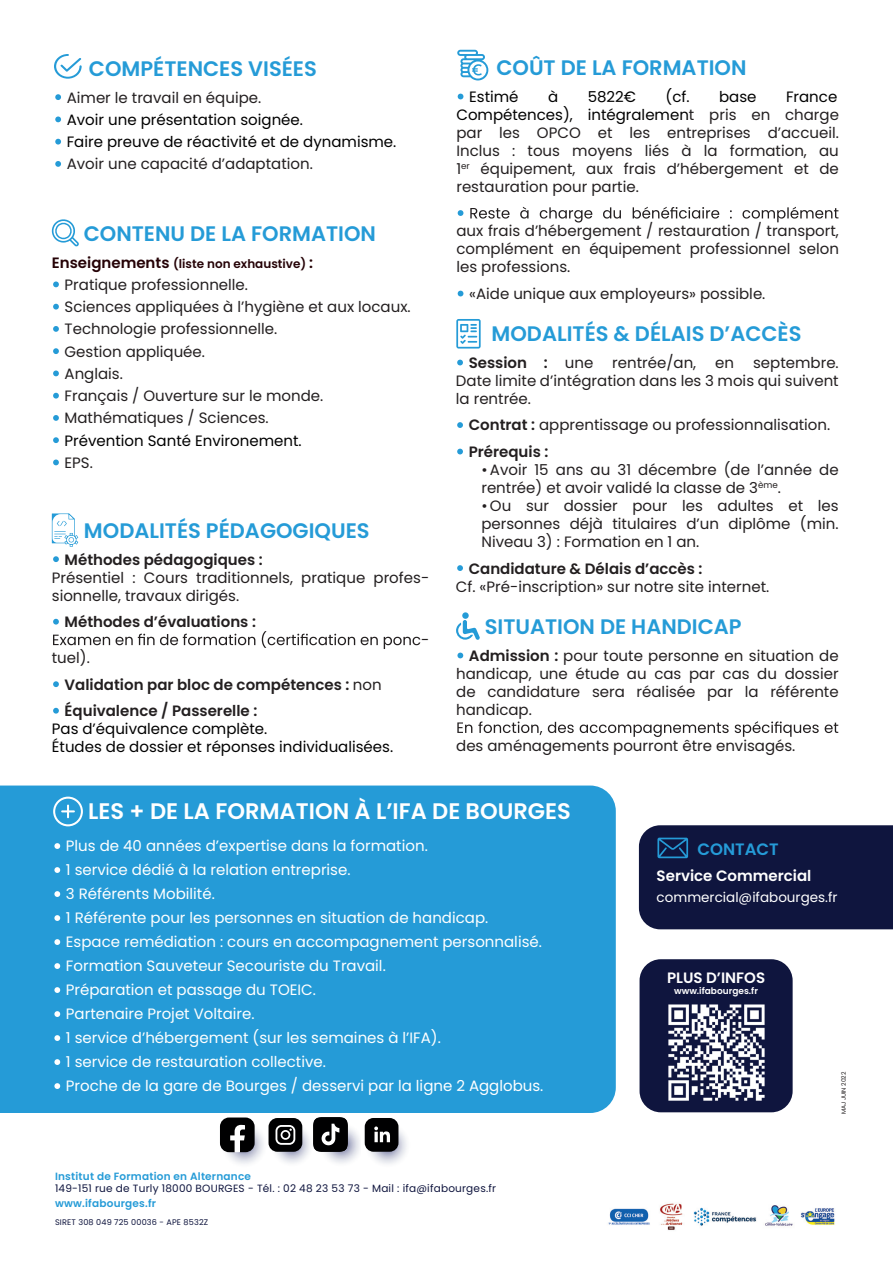
<style>
.page{position:relative;width:893px;height:1263px;background:#fff}
.page>*{position:absolute;margin:0;border:0;box-sizing:border-box;transform-origin:0 0}
.t1{font:600 22.5px "Poppins";color:#fff}
.t2{font:600 21px "Poppins";color:#259bd7}
.t3{font:600 16.5px "Poppins";color:#259bd7}
.t4{font:15px/18px "Poppins";color:#231f20;text-align:justify}
.t5{font:15px/24px "Poppins";color:#fff}
.t6{font:15px/22.2px "Poppins";color:#000001}
.t7{font:600 15px/26.5px "Poppins";color:#231f20}
.t8{font:600 15px "Poppins";color:#fff}
.t9{font:13.5px "Poppins";color:#fff}
.t10{font:600 12px "Poppins";color:#250206}
.t11{font:10.5px "Poppins";letter-spacing:.02em;color:#0f153e}
.t12{font:600 10.5px "Poppins";letter-spacing:.02em;color:#259bd7}
.t13{font:600 9px "Poppins";color:#fff}
.t14{font:8.1px "Poppins";letter-spacing:.02em;color:#0f153e}
.t15{font:6px "Poppins";color:#231f20}
.s1{font-size:15px}
.s2{font-weight:400}
.s3{color:#000001}
.s4{font-weight:600}
</style>
<div class="page">
<svg style="left:51px;top:219px;width:28px;height:27px"></svg>
<svg style="left:53px;top:281px;width:6px;height:6px"></svg>
<svg style="left:53px;top:304px;width:6px;height:6px"></svg>
<svg style="left:53px;top:326px;width:6px;height:6px"></svg>
<svg style="left:53px;top:348px;width:6px;height:6px"></svg>
<svg style="left:53px;top:370px;width:6px;height:6px"></svg>
<svg style="left:53px;top:393px;width:6px;height:6px"></svg>
<svg style="left:53px;top:415px;width:6px;height:6px"></svg>
<svg style="left:53px;top:437px;width:6px;height:6px"></svg>
<svg style="left:53px;top:459px;width:6px;height:6px"></svg>
<svg style="left:458px;top:94px;width:5px;height:5px"></svg>
<svg style="left:458px;top:210px;width:5px;height:6px"></svg>
<svg style="left:470px;top:207px;width:368px;height:15px"></svg>
<svg style="left:458px;top:291px;width:5px;height:5px"></svg>
<svg style="left:457px;top:50px;width:31px;height:30px"></svg>
<svg style="left:55px;top:94px;width:6px;height:6px"></svg>
<svg style="left:55px;top:116px;width:6px;height:6px"></svg>
<svg style="left:55px;top:139px;width:6px;height:6px"></svg>
<svg style="left:55px;top:161px;width:6px;height:6px"></svg>
<svg style="left:54px;top:54px;width:28px;height:25px"></svg>
<svg style="left:457px;top:653px;width:6px;height:5px"></svg>
<svg style="left:457px;top:721px;width:381px;height:16px"></svg>
<svg style="left:462px;top:612px;width:7px;height:7px"></svg>
<svg style="left:456px;top:620px;width:24px;height:20px"></svg>
<svg style="left:53px;top:556px;width:6px;height:6px"></svg>
<svg style="left:53px;top:619px;width:6px;height:6px"></svg>
<svg style="left:53px;top:631px;width:367px;height:18px"></svg>
<svg style="left:53px;top:681px;width:6px;height:6px"></svg>
<svg style="left:53px;top:708px;width:6px;height:6px"></svg>
<svg style="left:52px;top:513px;width:26px;height:34px"></svg>
<svg style="left:457px;top:360px;width:6px;height:5px"></svg>
<svg style="left:457px;top:422px;width:6px;height:6px"></svg>
<svg style="left:457px;top:449px;width:6px;height:5px"></svg>
<svg style="left:457px;top:565px;width:6px;height:6px"></svg>
<svg style="left:456px;top:319px;width:25px;height:30px"></svg>
<div style="left:639px;top:959px;width:154px;height:153px;background:#0f153e;border-radius:21px"></div>
<div style="left:639px;top:825px;width:254px;height:104px;background:#0f153e"></div>
<div style="left:0;top:785px;width:616px;height:328px;background:#259bd7"></div>
<svg style="left:53px;top:797px;width:30px;height:29px"></svg>
<svg style="left:54px;top:843px;width:6px;height:6px"></svg>
<svg style="left:54px;top:867px;width:6px;height:6px"></svg>
<svg style="left:54px;top:891px;width:6px;height:6px"></svg>
<svg style="left:54px;top:915px;width:6px;height:6px"></svg>
<svg style="left:54px;top:939px;width:6px;height:6px"></svg>
<svg style="left:54px;top:963px;width:6px;height:6px"></svg>
<svg style="left:54px;top:987px;width:6px;height:6px"></svg>
<svg style="left:54px;top:1011px;width:6px;height:6px"></svg>
<svg style="left:54px;top:1035px;width:6px;height:6px"></svg>
<svg style="left:54px;top:1059px;width:6px;height:6px"></svg>
<svg style="left:54px;top:1083px;width:6px;height:6px"></svg>
<img style="left:608px;top:1203px;width:227px;height:27px">
<img style="left:668px;top:1004px;width:97px;height:97px">
<img style="left:227px;top:1129px;width:37px;height:35px">
<svg style="left:220px;top:1117px;width:35px;height:35px"></svg>
<img style="left:268px;top:1119px;width:92px;height:44px">
<div style="left:269px;top:1118px;width:33px;height:34px;background:#000001;border-radius:9px"></div>
<svg style="left:276px;top:1125px;width:19px;height:20px"></svg>
<img style="left:364px;top:1119px;width:43px;height:45px">
<div style="left:365px;top:1118px;width:33px;height:34px;background:#000001;border-radius:9px"></div>
<svg style="left:374px;top:1126px;width:16px;height:16px"></svg>
<img style="left:314px;top:1118px;width:34px;height:34px">
<h2 class="t2" style="left:89px;top:57px;width:229px">COMPÉTENCES VISÉES</h2>
<p class="t4" style="left:67px;top:88px;width:196px">Aimer le travail en équipe.</p>
<p class="t6" style="left:67px;top:109px;width:331px">Avoir une présentation soignée.<br>Faire preuve de réactivité et de dynamisme.</p>
<p class="t4" style="left:67px;top:155px;width:248px">Avoir une capacité d’adaptation.</p>
<h2 class="t2" style="left:84px;top:221px;width:294px">CONTENU DE LA FORMATION</h2>
<p class="t10" style="left:52px;top:256px;width:263px"><span class="s1">Enseignements</span> (liste non exhaustive) <span class="s1">:</span></p>
<p class="t4" style="left:65px;top:274px;width:348px;line-height:22.2px;text-align:left">Pratique professionnelle.<br>Sciences appliquées à l’hygiène et aux locaux.<br>Technologie professionnelle.<br>Gestion appliquée.<br>Anglais.<br>Français / Ouverture sur le monde.<br>Mathématiques / Sciences.</p>
<p class="t6" style="left:65px;top:429px;width:239px">Prévention Santé Environement.</p>
<p class="t4" style="left:65px;top:454px;width:30px">EPS.</p>
<h2 class="t2" style="left:84px;top:518px;width:287px">MODALITÉS PÉDAGOGIQUES</h2>
<p class="t7" style="left:65px;top:546px;width:200px">Méthodes pédagogiques :</p>
<p class="t4" style="left:52px;top:568px;width:379px">Présentiel : Cours traditionnels, pratique profes&shy;sionnelle, travaux dirigés.</p>
<p class="t7" style="left:65px;top:609px;width:193px">Méthodes d’évaluations :</p>
<p class="t4" style="left:421px;top:631px;width:10px">-</p>
<p class="t7" style="left:65px;top:645px;width:319px;text-indent:-13px"><span class="s2">tuel).<br></span>Validation par bloc de compétences : <span class="s2">non<br></span>Équivalence / Passerelle :</p>
<p class="t6" style="left:52px;top:720px;width:343px;line-height:18px">Pas d’équivalence complète.<br>Études de dossier et réponses individualisées.</p>
<h2 class="t2" style="left:496px;top:56px;width:252px">COÛT DE LA FORMATION</h2>
<p class="t6" style="left:469px;top:86px;width:51px">Estimé</p>
<p class="t6" style="left:548px;top:86px;width:12px">à</p>
<p class="t6" style="left:588px;top:86px;width:50px">5822€</p>
<p class="t6" style="left:666px;top:86px;width:92px">(cf. base</p>
<p class="t4" style="left:456px;top:88px;width:384px;text-indent:330px"><span class="s3">France Compétences), intégralemen</span>t pris en charge par les OPCO et les entreprises d’accueil.<br>Inclus : tous moyens liés à la formation, au 1<sup>er</sup> équipement, aux frais d’hébergement et de restauration pour partie.</p>
<p class="t4" style="left:456px;top:222px;width:384px">aux frais d’hébergement / restauration / transport, complément en équipement professionnel selon les professions.</p>
<p class="t4" style="left:469px;top:285px;width:298px">«Aide unique aux employeurs» possible.</p>
<h2 class="t2" style="left:492px;top:322px;width:311px">MODALITÉS &amp; DÉLAIS D’ACCÈS</h2>
<p class="t7" style="left:469px;top:349px;width:126px">Session : <span class="s2">une</span></p>
<p class="t4" style="left:612px;top:354px;width:85px">rentrée/an,</p>
<p class="t4" style="left:715px;top:354px;width:20px">en</p>
<p class="t4" style="left:456px;top:354px;width:384px;text-indent:297px">septembre.<br>Date limite d’intégration dans les 3 mois qui suivent la rentrée.</p>
<p class="t4" style="left:469px;top:412px;width:363px;line-height:26.5px"><span class="s4">Contrat :</span> apprentissage ou professionnalisation.<br><span class="s4">Prérequis :</span></p>
<p class="t4" style="left:481px;top:461px;width:359px">• Avoir 15 ans au 31 décembre (de l’année de rentrée) et avoir validé la classe de 3<sup>ème</sup>.</p>
<p class="t4" style="left:481px;top:497px;width:359px">•Ou sur dossier pour les adultes et les personnes déjà titulaires d’un diplôme (min.<br>Niveau 3) : Formation en 1 an.</p>
<p class="t7" style="left:469px;top:555px;width:235px">Candidature &amp; Délais d’accès :</p>
<p class="t4" style="left:456px;top:577px;width:315px">Cf. «Pré-inscription» sur notre site internet.</p>
<h2 class="t2" style="left:485px;top:615px;width:258px">SITUATION DE HANDICAP</h2>
<p class="t4" style="left:456px;top:647px;width:384px;text-indent:13px"><span class="s4">Admission :</span> pour toute personne en situation de handicap, une étude au cas par cas du dossier de candidature sera réalisée par la référente handicap.</p>
<p class="t4" style="left:456px;top:737px;width:341px">des aménagements pourront être envisagés.</p>
<h1 class="t1" style="left:88px;top:798px;width:484px">LES + DE LA FORMATION À L’IFA DE BOURGES</h1>
<p class="t5" style="left:66px;top:834px;width:479px">Plus de 40 années d’expertise dans la formation.<br>1 service dédié à la relation entreprise.<br>3 Référents Mobilité.<br>1 Référente pour les personnes en situation de handicap.<br>Espace remédiation : cours en accompagnement personnalisé.<br>Formation Sauveteur Secouriste du Travail.<br>Préparation et passage du TOEIC.<br>Partenaire Projet Voltaire.<br>1 service d’hébergement (sur les semaines à l’IFA).<br>1 service de restauration collective.<br>Proche de la gare de Bourges / desservi par la ligne 2 Agglobus.</p>
<p class="t12" style="left:55px;top:1170px;width:197px">Institut de Formation en Alternance</p>
<p class="t11" style="left:55px;top:1182px;width:442px">149-151 rue de Turly 18000 BOURGES - Tél. : 02 48 23 53 73 - Mail : ifa@ifabourges.fr</p>
<p class="t12" style="left:55px;top:1197px;width:103px">www.ifabourges.fr</p>
<p class="t14" style="left:55px;top:1217px;width:155px">SIRET 308 049 725 00036 - APE 8532Z</p>
<p class="t3" style="left:697px;top:840px;width:83px">CONTACT</p>
<p class="t8" style="left:657px;top:867px;width:156px">Service Commercial</p>
<p class="t9" style="left:657px;top:889px;width:182px">commercial@ifabourges.fr</p>
<p class="t8" style="left:667px;top:969px;width:100px">PLUS D’INFOS</p>
<p class="t13" style="left:674px;top:986px;width:85px">www.ifabourges.fr</p>
<p class="t15" style="left:840px;top:1114px;width:44px;rotate:-90deg">MAJ JUIN 2022</p>
</div>
